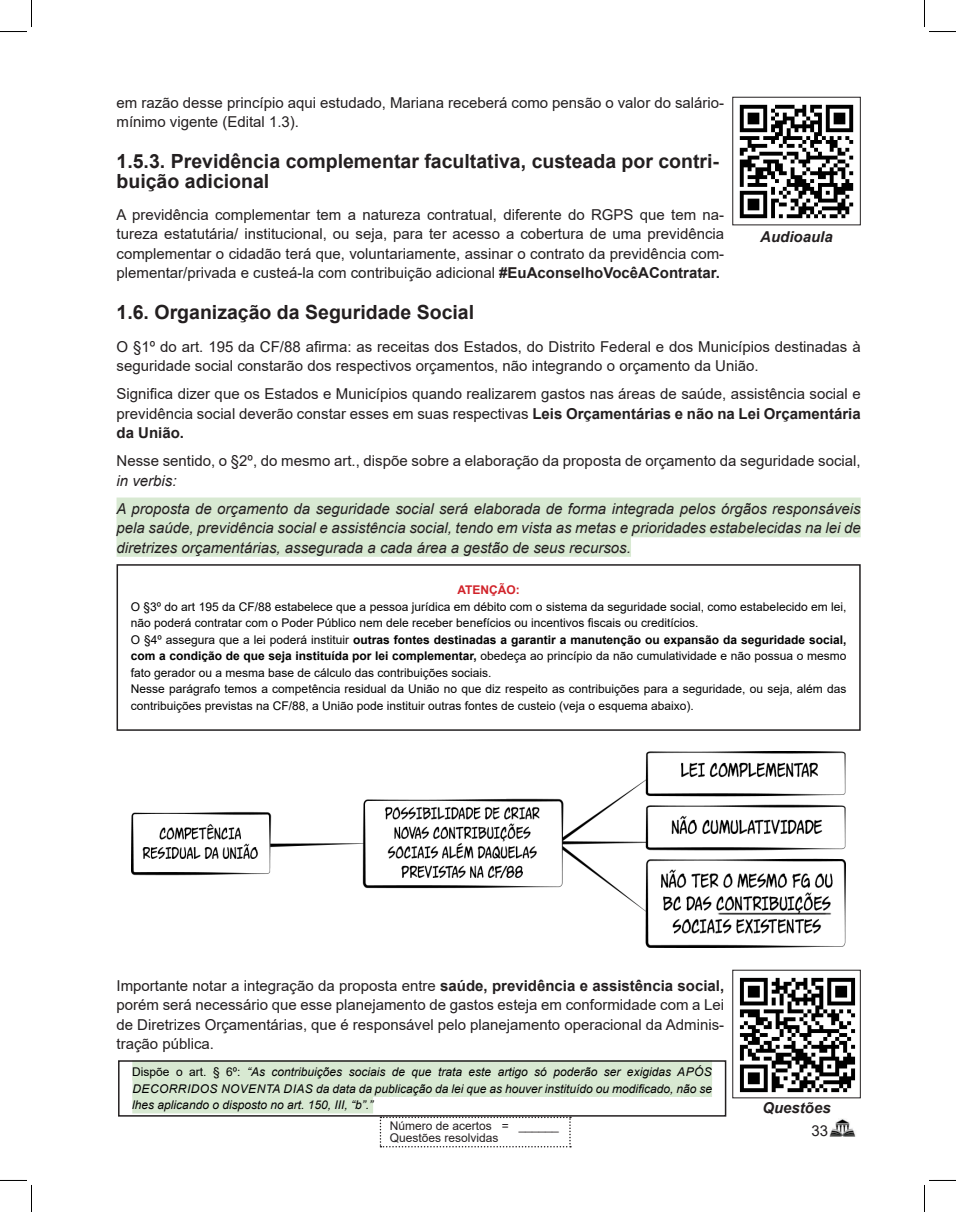
<style>
.page{position:relative;width:956px;height:1212px;background:#fff}
.page>*{position:absolute;margin:0;border:0;box-sizing:border-box;transform-origin:0 0}
.Subtitulo_X_X_X{font:700 19.5px/19.5px "Arial";color:#231f20}
.Texto{font:15px/19.5px "Arial";color:#231f20}
.Texto-2{font:italic 15px/19.5px "Arial";color:#231f20;text-align:justify}
.t1{font:italic 700 15px "Arial";color:#231f20}
.Quadros{font:12px/16.5px "Arial";color:#000}
.Quadros-2{font:italic 12px/16.5px "Arial";color:#000;text-align:justify}
.t2{font:12px/12px "Arial";color:#231f20}
.Quadros-3{font:700 12px "Arial";color:#d1232a}
.s1{font-weight:700}
.s2{font-style:italic}
.s3{font-style:normal}
</style>
<div class="page">
<img style="left:830px;top:1118px;width:26px;height:19px">
<svg style="left:380px;top:1116px;width:191px;height:31px"></svg>
<div style="left:117px;top:497px;width:744px;height:20px;background:#d8e9d2"></div>
<div style="left:117px;top:517px;width:744px;height:20px;background:#d8e9d2"></div>
<div style="left:117px;top:536px;width:514px;height:20px;background:#d8e9d2"></div>
<img style="left:739px;top:977px;width:117px;height:116px">
<div style="left:732px;top:969px;width:129px;height:128px;border:1px solid #231f20"></div>
<img style="left:739px;top:104px;width:115px;height:115px">
<div style="left:732px;top:97px;width:129px;height:128px;border:1px solid #231f20"></div>
<img style="left:131px;top:751px;width:715px;height:196px">
<div style="left:117px;top:564px;width:744px;height:166px;border:2px solid #231f20"></div>
<div style="left:132px;top:1059px;width:580px;height:21px;background:#d8e9d2"></div>
<div style="left:133px;top:1076px;width:579px;height:20px;background:#d8e9d2"></div>
<div style="left:132px;top:1092px;width:241px;height:21px;background:#d8e9d2"></div>
<div style="left:118px;top:1059px;width:608px;height:57px;border:2px solid #231f20"></div>
<svg style="left:0;top:0;width:32px;height:32px"></svg>
<svg style="left:0;top:1179px;width:32px;height:32px"></svg>
<svg style="left:924px;top:0;width:32px;height:32px"></svg>
<svg style="left:924px;top:1179px;width:32px;height:32px"></svg>
<p class="Texto" style="left:117px;top:93px;width:609px">em razão desse princípio aqui estudado, Mariana receberá como pensão o valor do salário&shy;mínimo vigente (Edital 1.3).</p>
<p class="Subtitulo_X_X_X" style="left:117px;top:152px;width:604px">1.5.3. Previdência complementar facultativa, custeada por contri&shy;buição adicional</p>
<p class="Texto" style="left:117px;top:205px;width:609px;text-align:justify">A previdência complementar tem a natureza contratual, diferente do RGPS que tem na&shy;tureza estatutária/ institucional, ou seja, para ter acesso a cobertura de uma previdência complementar o cidadão terá que, voluntariamente, assinar o contrato da previdência com&shy;plementar/privada e custeá-la com contribuição adicional <span class="s1">#EuAconselhoVocêAContratar.</span></p>
<p class="Subtitulo_X_X_X" style="left:117px;top:303px;width:359px">1.6. Organização da Seguridade Social</p>
<p class="Texto" style="left:117px;top:336px;width:746px">O §1º do art. 195 da CF/88 afirma: as receitas dos Estados, do Distrito Federal e dos Municípios destinadas à seguridade social constarão dos respectivos orçamentos, não integrando o orçamento da União.</p>
<p class="Texto" style="left:117px;top:384px;width:746px;text-align:justify">Significa dizer que os Estados e Municípios quando realizarem gastos nas áreas de saúde, assistência social e previdência social deverão constar esses em suas respectivas <span class="s1">Leis Orçamentárias e não na Lei Orçamentária da União.</span></p>
<p class="Texto" style="left:117px;top:451px;width:746px">Nesse sentido, o §2º, do mesmo art., dispõe sobre a elaboração da proposta de orçamento da seguridade social, <span class="s2">in verbis:</span></p>
<p class="Texto-2" style="left:117px;top:498px;width:746px">A proposta de orçamento da seguridade social será elaborada de forma integrada pelos órgãos responsáveis pela saúde, previdência social e assistência social, tendo em vista as metas e prioridades estabelecidas na lei de diretrizes orçamentárias, assegurada a cada área a gestão de seus recursos.</p>
<p class="t1" style="left:760px;top:226px;width:74px">Audioaula</p>
<p class="Quadros-3" style="left:457px;top:581px;width:64px">ATENÇÃO:</p>
<p class="Quadros" style="left:131px;top:598px;width:717px">O §3º do art 195 da CF/88 estabelece que a pessoa jurídica em débito com o sistema da seguridade social, como estabelecido em lei, não poderá contratar com o Poder Público nem dele receber benefícios ou incentivos fiscais ou creditícios.</p>
<p class="Quadros" style="left:131px;top:631px;width:717px;text-align:justify">O §4º assegura que a lei poderá instituir <span class="s1">outras fontes destinadas a garantir a manutenção ou expansão da seguridade social, com a condição de que seja instituída por lei complementar,</span> obedeça ao princípio da não cumulatividade e não possua o mesmo fato gerador ou a mesma base de cálculo das contribuições sociais.</p>
<p class="Quadros" style="left:131px;top:680px;width:717px">Nesse parágrafo temos a competência residual da União no que diz respeito as contribuições para a seguridade, ou seja, além das contribuições previstas na CF/88, a União pode instituir outras fontes de custeio (veja o esquema abaixo).</p>
<p class="Texto" style="left:117px;top:975px;width:609px;text-align:justify">Importante notar a integração da proposta entre <span class="s1">saúde, previdência e assistência social, </span>porém será necessário que esse planejamento de gastos esteja em conformidade com a Lei de Diretrizes Orçamentárias, que é responsável pelo planejamento operacional da Adminis&shy;tração pública.</p>
<p class="Quadros-2" style="left:132px;top:1063px;width:581px"><span class="s3">Dispõe o art. § 6º:</span> “As contribuições sociais de que trata este artigo só poderão ser exigidas APÓS DECORRIDOS NOVENTA DIAS da data da publicação da lei que as houver instituído ou modificado, não se lhes aplicando o disposto no art. 150, III, “b”.”</p>
<p class="t2" style="left:390px;top:1119px;width:171px">Número de acertos = ______<br>Questões resolvidas</p>
<p class="t1" style="left:762px;top:1096px;width:70px">Questões</p>
<p class="Texto" style="left:811px;top:1120px;width:18px">33</p>
</div>
